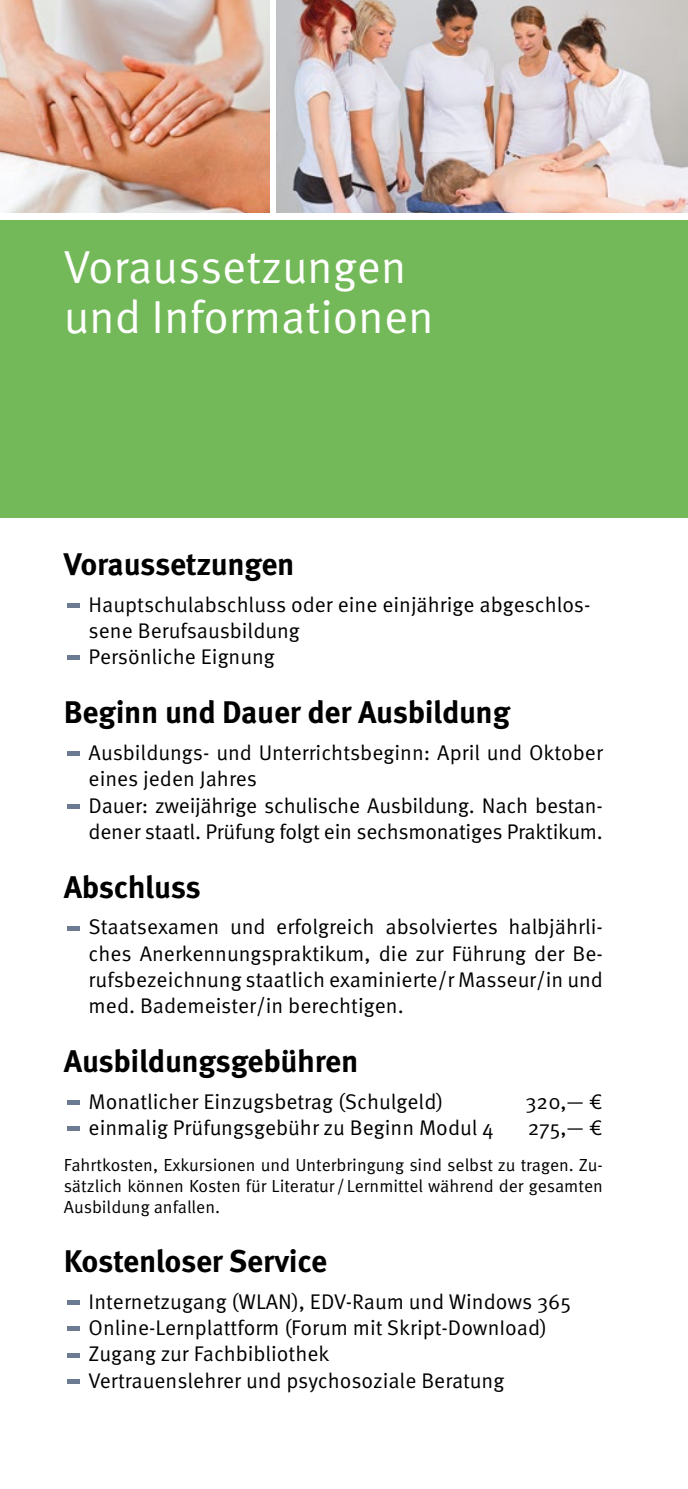
<style>
.page{position:relative;width:688px;height:1489px;background:#fff}
.page>*{position:absolute;margin:0;border:0;box-sizing:border-box;transform-origin:0 0}
.Text_8_5pt_Aufzählung_ohne_Absatz{font:63.75px "Meta OT Norm";color:#6c7b91}
.Text_8_5pt_Aufzählung{font:63.75px "Meta OT Norm";color:#6c7b91}
.Head_1_-_18_5pt{font:46.25px/50px "Meta OT Norm";color:#fff}
.Head_2_-_12_5pt{font:700 31.25px "Meta OT";letter-spacing:-.01em;color:#000}
.Text_8_5pt_Aufzählung-2{font:21.25px/26.2px "Meta OT Norm";letter-spacing:-.01em;color:#000}
.Text_8_5pt_Aufzählung_ohne_Absatz-2{font:21.25px/26.2px "Meta OT Norm";color:#000}
.Text_7pt_Block{font:17.5px/21.2px "Meta OT Norm";color:#000;text-align:justify}
</style>
<div class="page">
<div style="left:0;top:220px;width:687px;height:297px;background:#74b959"></div>
<img style="left:276px;top:0;width:411px;height:213px">
<img style="left:0;top:0;width:269px;height:213px">
<p class="Head_1_-_18_5pt" style="left:64px;top:242px;width:371px">Voraussetzungen und Informationen</p>
<p class="Head_2_-_12_5pt" style="left:64px;top:544px;width:232px">Voraussetzungen</p>
<p class="Text_8_5pt_Aufzählung_ohne_Absatz" style="left:64px;top:562px;width:21px">-</p>
<p class="Text_8_5pt_Aufzählung_ohne_Absatz-2" style="left:89px;top:591px;width:503px">Hauptschulabschluss oder eine einjährige abgeschlos&shy;sene Berufsausbildung</p>
<p class="Text_8_5pt_Aufzählung" style="left:64px;top:614px;width:21px">-</p>
<p class="Text_8_5pt_Aufzählung-2" style="left:89px;top:644px;width:188px">Persönliche Eignung</p>
<p class="Head_2_-_12_5pt" style="left:64px;top:692px;width:448px">Beginn und Dauer der Ausbildung</p>
<p class="Text_8_5pt_Aufzählung_ohne_Absatz" style="left:64px;top:710px;width:21px">-</p>
<p class="Text_8_5pt_Aufzählung_ohne_Absatz-2" style="left:89px;top:739px;width:515px">Ausbildungs- und Unterrichtsbeginn: April und Oktober eines jeden Jahres</p>
<p class="Text_8_5pt_Aufzählung" style="left:64px;top:762px;width:21px">-</p>
<p class="Text_8_5pt_Aufzählung-2" style="left:89px;top:792px;width:515px">Dauer: zweijährige schulische Ausbildung. Nach bestan&shy;dener staatl. Prüfung folgt ein sechsmonatiges Praktikum.</p>
<p class="Head_2_-_12_5pt" style="left:64px;top:866px;width:138px">Abschluss</p>
<p class="Text_8_5pt_Aufzählung" style="left:64px;top:884px;width:21px">-</p>
<p class="Text_8_5pt_Aufzählung-2" style="left:89px;top:914px;width:515px;text-align:justify">Staatsexamen und erfolgreich absolviertes halbjährli&shy;ches Anerkennungspraktikum, die zur Führung der Be&shy;rufsbezeichnung staatlich examinierte/r Masseur/in und med. Bademeister/in berechtigen.</p>
<p class="Head_2_-_12_5pt" style="left:64px;top:1041px;width:296px">Ausbildungsgebühren</p>
<p class="Text_8_5pt_Aufzählung_ohne_Absatz" style="left:64px;top:1059px;width:21px">-</p>
<p class="Text_8_5pt_Aufzählung_ohne_Absatz-2" style="left:89px;top:1088px;width:356px">Monatlicher Einzugsbetrag (Schulgeld)</p>
<p class="Text_8_5pt_Aufzählung_ohne_Absatz-2" style="left:525px;top:1088px;width:79px">320,— €</p>
<p class="Text_8_5pt_Aufzählung" style="left:64px;top:1085px;width:21px">-</p>
<p class="Text_8_5pt_Aufzählung-2" style="left:89px;top:1114px;width:406px">einmalig Prüfungsgebühr zu Beginn Modul 4</p>
<p class="Text_8_5pt_Aufzählung-2" style="left:527px;top:1114px;width:77px">275,— €</p>
<p class="Text_7pt_Block" style="left:64px;top:1154px;width:540px">Fahrtkosten, Exkursionen und Unterbringung sind selbst zu tragen. Zu&shy;sätzlich können Kosten für Literatur / Lernmittel während der gesamten Ausbildung anfallen.</p>
<p class="Head_2_-_12_5pt" style="left:64px;top:1241px;width:265px">Kostenloser Service</p>
<p class="Text_8_5pt_Aufzählung_ohne_Absatz" style="left:64px;top:1258px;width:21px">-</p>
<p class="Text_8_5pt_Aufzählung_ohne_Absatz-2" style="left:89px;top:1288px;width:484px">Internetzugang (WLAN), EDV-Raum und Windows 365</p>
<p class="Text_8_5pt_Aufzählung_ohne_Absatz" style="left:64px;top:1285px;width:21px">-</p>
<p class="Text_8_5pt_Aufzählung_ohne_Absatz-2" style="left:89px;top:1314px;width:460px">Online-Lernplattform (Forum mit Skript-DownIoad)</p>
<p class="Text_8_5pt_Aufzählung_ohne_Absatz" style="left:64px;top:1311px;width:21px">-</p>
<p class="Text_8_5pt_Aufzählung_ohne_Absatz-2" style="left:89px;top:1340px;width:242px">Zugang zur Fachbibliothek</p>
<p class="Text_8_5pt_Aufzählung_ohne_Absatz" style="left:64px;top:1337px;width:21px">-</p>
<p class="Text_8_5pt_Aufzählung_ohne_Absatz-2" style="left:89px;top:1367px;width:417px">Vertrauenslehrer und psychosoziale Beratung</p>
</div>
